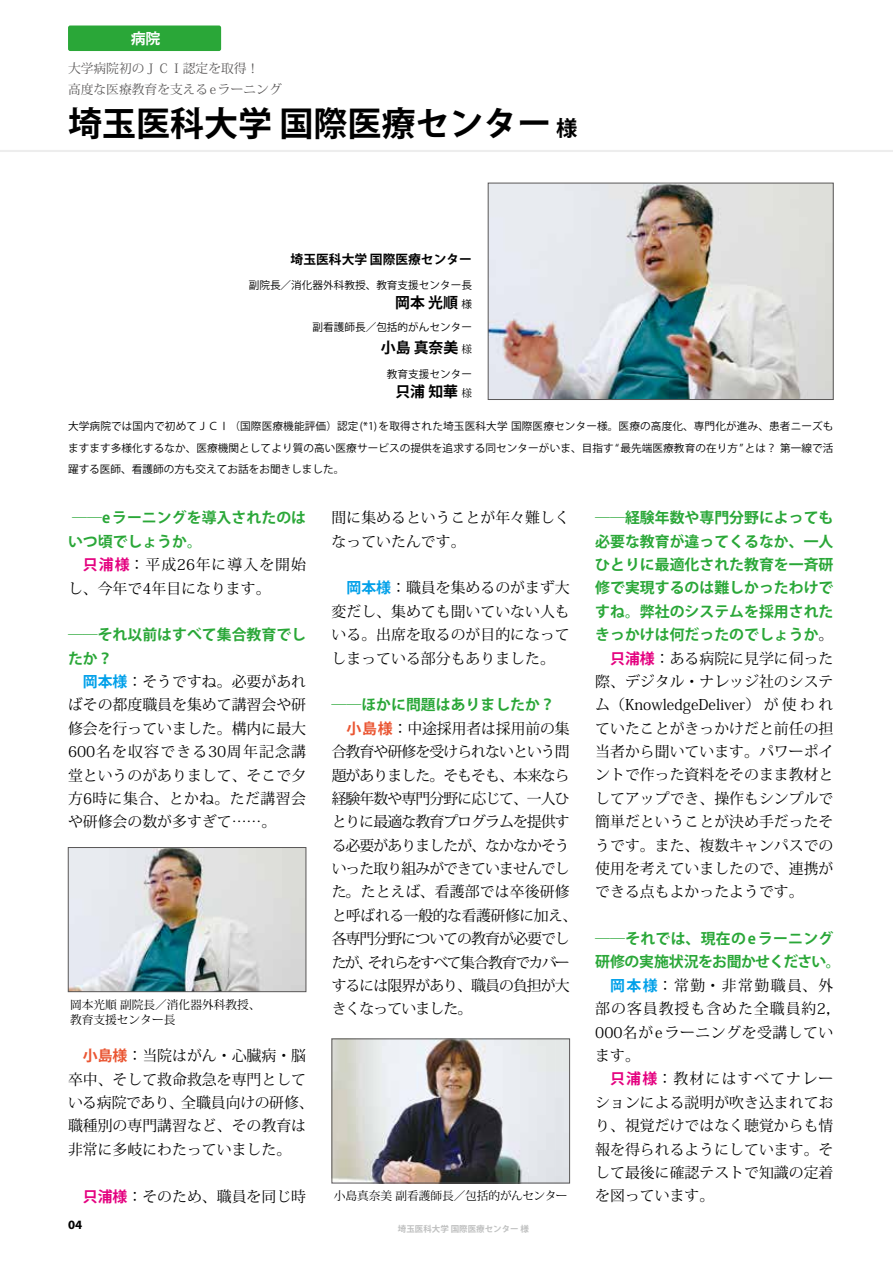
<style>
.page{position:relative;width:893px;height:1263px;background:#fff}
.page>*{position:absolute;margin:0;border:0;box-sizing:border-box;transform-origin:0 0}
.t1{font:700 34.05px "Koz Go Pr 6 N";color:#000}
.t2{font:14.85px/23.4px "Koz Min Pr 6 N";color:#000;text-align:justify}
.t3{font:14.85px/23.4px "Koz Min Pr 6 N";letter-spacing:-.06em;color:#000}
.t4{font:700 14.85px/23.4px "Koz Go Pr 6 N";color:#2aa738}
.t5{font:14.85px/23.4px "Koz Min Pr 6 N";letter-spacing:.065em;color:#000}
.t6{font:700 14.85px "Koz Go Pr 6 N";color:#000}
.t7{font:700 14.85px "Koz Go Pr 6 N";color:#fff}
.t8{font:12.75px/21.3px "Koz Min Pr 6 N";color:#595757}
.t9{font:700 12.75px "Koz Go Pr 6 N";color:#000}
.t10{font:700 12.75px "Myriad Pro";color:#000}
.t11{font:11.7px/14.9px "Koz Min Pr 6 N";color:#000}
.t12{font:10.65px/21.3px "Koz Go Pr 6 N";color:#000;text-align:justify}
.t13{font:700 8.55px "Koz Go Pr 6 N";color:#bfc0c0}
.s1{font-size:21.3px}
.s2{font-weight:400;font-size:10.65px}
.s3{font-family:"Koz Min Pr 6 N";font-weight:400;font-size:10.65px}
.s4{font-family:"Koz Go Pr 6 N";font-weight:700;color:#e4007f}
.s5{font-family:"Koz Go Pr 6 N";font-weight:700;color:#00a0e9}
.s6{font-family:"Koz Go Pr 6 N";font-weight:700;color:#ea5532}
.s7{font-family:"Koz Min Pr 6 N";font-weight:400;color:#000}
</style>
<div class="page">
<hr style="left:0;top:150px;width:893px;height:2px;background:#ededed">
<div style="left:68px;top:26px;width:153px;height:25px;background:#2aa738;border-radius:2px"></div>
<img style="left:490px;top:185px;width:341px;height:213px">
<div style="left:488px;top:183px;width:345px;height:217px;border:1px solid #595757"></div>
<img style="left:70px;top:849px;width:234px;height:141px">
<div style="left:68px;top:847px;width:238px;height:145px;border:1px solid #595757"></div>
<img style="left:334px;top:1041px;width:234px;height:140px">
<div style="left:332px;top:1039px;width:238px;height:144px;border:1px solid #595757"></div>
<p class="t7" style="left:131px;top:30px;width:31px">病院</p>
<p class="t8" style="left:68px;top:58px;width:215px">大学病院初のＪＣＩ認定を取得！<br>高度な医療教育を支えるeラーニング</p>
<h1 class="t1" style="left:68px;top:105px;width:511px">埼玉医科大学 国際医療センター <span class="s1">様</span></h1>
<p class="t9" style="left:291px;top:252px;width:183px">埼玉医科大学 国際医療センター</p>
<p class="t12" style="left:249px;top:275px;width:225px">副院長／消化器外科教授、教育支援センター長</p>
<p class="t6" style="left:395px;top:294px;width:78px">岡本 光順<span class="s2">様</span></p>
<p class="t12" style="left:313px;top:317px;width:161px">副看護師長／包括的がんセンター</p>
<p class="t6" style="left:381px;top:339px;width:93px">小島 真奈美 <span class="s3">様</span></p>
<p class="t12" style="left:387px;top:364px;width:87px">教育支援センター</p>
<p class="t6" style="left:395px;top:384px;width:78px">只浦 知華<span class="s3">様</span></p>
<p class="t12" style="left:68px;top:416px;width:767px">大学病院では国内で初めてＪＣＩ（国際医療機能評価）認定 (*1) を取得された埼玉医科大学 国際医療センター様。医療の高度化、専門化が進み、患者ニーズもますます多様化するなか、医療機関としてより質の高い医療サービスの提供を追求する同センターがいま、目指す “ 最先端医療教育の在り方 ” とは？ 第一線で活躍する医師、看護師の方も交えてお話をお聞きしました。</p>
<p class="t4" style="left:68px;top:507px;width:240px">――e ラーニングを導入されたのはいつ頃でしょうか。</p>
<p class="t2" style="left:68px;top:553px;width:240px;text-indent:15px"><span class="s4">只浦様</span>：平成26年に導入を開始し、今年で4年目になります。</p>
<p class="t4" style="left:68px;top:623px;width:240px">――それ以前はすべて集合教育でしたか？</p>
<p class="t2" style="left:68px;top:670px;width:240px;text-indent:15px"><span class="s5">岡本様</span>：そうですね。必要があればその都度職員を集めて講習会や研修会を行っていました。構内に最大600名を収容できる30周年記念講堂というのがありまして、そこで夕方6時に集合、とかね。ただ講習会や研修会の数が多すぎて……。</p>
<p class="t11" style="left:70px;top:998px;width:192px">岡本光順 副院長／消化器外科教授、教育支援センター長</p>
<p class="t2" style="left:68px;top:1044px;width:247px;text-align:left;text-indent:15px"><span class="s6">小島様</span>：当院はがん・心臓病・脳卒中、そして救命救急を専門としている病院であり、全職員向けの研修、職種別の専門講習など、その教育は非常に多岐にわたっていました。</p>
<p class="t2" style="left:83px;top:1185px;width:225px"><span class="s4">只浦様</span>：そのため、職員を同じ時</p>
<p class="t10" style="left:68px;top:1216px;width:16px">04</p>
<p class="t2" style="left:332px;top:506px;width:240px">間に集めるということが年々難しくなっていたんです。</p>
<p class="t2" style="left:332px;top:577px;width:240px;text-indent:15px"><span class="s5">岡本様</span>：職員を集めるのがまず大変だし、集めても聞いていない人もいる。出席を取るのが目的になってしまっている部分もありました。</p>
<p class="t4" style="left:332px;top:693px;width:225px">――ほかに問題はありましたか？</p>
<p class="t3" style="left:332px;top:717px;width:247px;text-indent:15px"><span class="s6">小島様</span>：中途採用者は採用前の集合教育や研修を受けられないという問題がありました。そもそも、本来なら経験年数や専門分野に応じて、一人ひとりに最適な教育プログラムを提供する必要がありましたが、なかなかそういった取り組みができていませんでした。たとえば、看護部では卒後研修と呼ばれる一般的な看護研修に加え、各専門分野についての教育が必要でしたが、それらをすべて集合教育でカバーするには限界があり、職員の負担が大きくなっていました。</p>
<p class="t11" style="left:334px;top:1189px;width:235px">小島真奈美 副看護師長／包括的がんセンター</p>
<p class="t13" style="left:398px;top:1224px;width:133px">埼玉医科大学 国際医療センター 様</p>
<p class="t4" style="left:595px;top:506px;width:240px;text-align:justify">――経験年数や専門分野によっても必要な教育が違ってくるなか、一人ひとりに最適化された教育を一斉研修で実現するのは難しかったわけですね。弊社のシステムを採用されたきっかけは何だったのでしょうか<span class="s7">。</span></p>
<p class="t2" style="left:595px;top:647px;width:240px;text-indent:15px"><span class="s4">只浦様</span>：ある病院に見学に伺った際、デジタル・ナレッジ社のシステム（KnowledgeDeliver）が使われていたことがきっかけだと前任の担当者から聞いています。パワーポイントで作った資料をそのまま教材としてアップでき、操作もシンプルで簡単だということが決め手だったそうです。また、複数キャンパスでの使用を考えていましたので、連携ができる点もよかったようです。</p>
<p class="t4" style="left:595px;top:927px;width:247px">――それでは、現在の e ラーニング研修の実施状況をお聞かせください。</p>
<p class="t5" style="left:595px;top:974px;width:247px;text-indent:15px"><span class="s5">岡本様</span>：常勤・非常勤職員、外部の客員教授も含めた全職員約2，<br>000名がeラーニングを受講しています。</p>
<p class="t2" style="left:595px;top:1067px;width:240px;text-indent:15px"><span class="s4">只浦様</span>：教材にはすべてナレーションによる説明が吹き込まれており、視覚だけではなく聴覚からも情報を得られるようにしています。そして最後に確認テストで知識の定着を図っています。</p>
</div>
